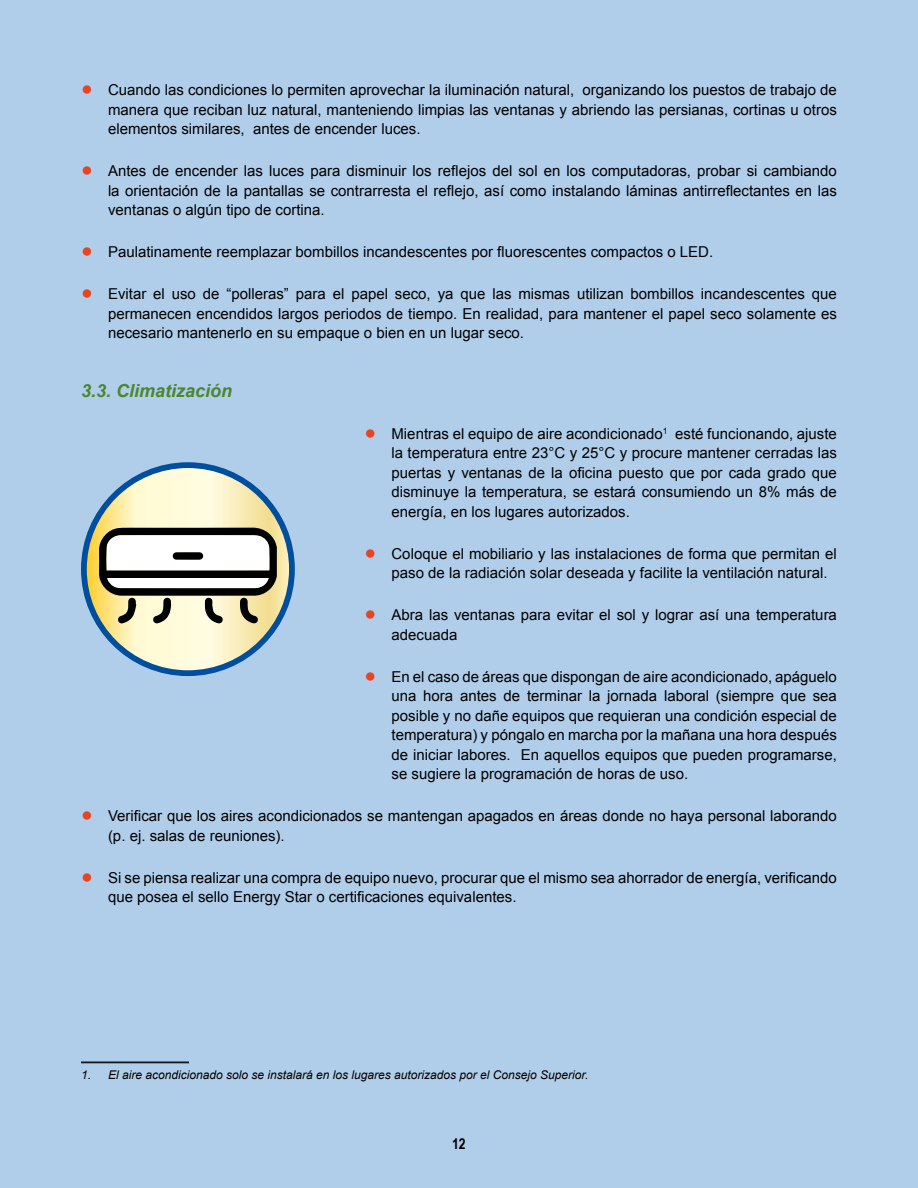
<style>
.page{position:relative;width:918px;height:1188px;background:#b0ceea}
.page>*{position:absolute;margin:0;border:0;box-sizing:border-box;transform-origin:0 0}
.t1{font:italic 700 18px "Arial";color:#4a872e}
.t2{font:15px/19.5px "Arial";color:#000;text-align:justify}
.t3{font:700 15px "Arial Narrow";color:#000}
.t4{font:italic 12px "Arial";color:#000}
.s1{font-size:19.5px;color:#e8441f}
</style>
<div class="page">
<svg style="left:84px;top:465px;width:208px;height:208px;background:#e8e5bf"></svg>
<div style="left:81px;top:462px;width:214px;height:214px;border:6px solid #004f9f;border-radius:50%"></div>
<svg style="left:99px;top:528px;width:178px;height:96px;background:#aca99a"></svg>
<hr style="left:81px;top:1062px;width:108px;height:1px;background:#000">
<hr style="left:81px;top:1063px;width:108px;height:1px;background:#000">
<p class="t2" style="left:108px;top:80px;width:731px;text-indent:-27px"><span class="s1">●</span> Cuando las condiciones lo permiten aprovechar la iluminación natural, organizando los puestos de trabajo de manera que reciban luz natural, manteniendo limpias las ventanas y abriendo las persianas, cortinas u otros elementos similares, antes de encender luces.</p>
<p class="t2" style="left:108px;top:161px;width:730px;text-indent:-27px"><span class="s1">●</span> Antes de encender las luces para disminuir los reflejos del sol en los computadoras, probar si cambiando la orientación de la pantallas se contrarresta el reflejo, así como instalando láminas antirreflectantes en las ventanas o algún tipo de cortina.</p>
<p class="t2" style="left:81px;top:242px;width:634px"><span class="s1">●</span> Paulatinamente reemplazar bombillos incandescentes por fluorescentes compactos o LED.</p>
<p class="t2" style="left:108px;top:284px;width:730px;text-indent:-27px"><span class="s1">●</span> Evitar el uso de “polleras” para el papel seco, ya que las mismas utilizan bombillos incandescentes que permanecen encendidos largos periodos de tiempo. En realidad, para mantener el papel seco solamente es necesario mantenerlo en su empaque o bien en un lugar seco.</p>
<p class="t1" style="left:81px;top:378px;width:153px">3.3. Climatización</p>
<p class="t2" style="left:391px;top:424px;width:447px;text-indent:-27px"><span class="s1">●</span> Mientras el equipo de aire acondicionado<sup>1</sup> esté funcionando, ajuste la temperatura entre 23°C y 25°C y procure mantener cerradas las puertas y ventanas de la oficina puesto que por cada grado que disminuye la temperatura, se estará consumiendo un 8% más de energía, en los lugares autorizados.</p>
<p class="t2" style="left:392px;top:544px;width:447px;text-indent:-27px"><span class="s1">●</span> Coloque el mobiliario y las instalaciones de forma que permitan el paso de la radiación solar deseada y facilite la ventilación natural.</p>
<p class="t2" style="left:392px;top:605px;width:447px;text-indent:-27px"><span class="s1">●</span> Abra las ventanas para evitar el sol y lograr así una temperatura adecuada</p>
<p class="t2" style="left:392px;top:667px;width:447px;text-indent:-27px"><span class="s1">●</span> En el caso de áreas que dispongan de aire acondicionado, apáguelo una hora antes de terminar la jornada laboral (siempre que sea posible y no dañe equipos que requieran una condición especial de temperatura) y póngalo en marcha por la mañana una hora después de iniciar labores. En aquellos equipos que pueden programarse, se sugiere la programación de horas de uso.</p>
<p class="t2" style="left:108px;top:806px;width:730px;text-indent:-27px"><span class="s1">●</span> Verificar que los aires acondicionados se mantengan apagados en áreas donde no haya personal laborando (p. ej. salas de reuniones).</p>
<p class="t2" style="left:108px;top:868px;width:730px;text-indent:-27px"><span class="s1">●</span> Si se piensa realizar una compra de equipo nuevo, procurar que el mismo sea ahorrador de energía, verificando que posea el sello Energy Star o certificaciones equivalentes.</p>
<p class="t4" style="left:81px;top:1067px;width:509px">1. El aire acondicionado solo se instalará en los lugares autorizados por el Consejo Superior.</p>
<p class="t3" style="left:452px;top:1133px;width:15px">12</p>
</div>
